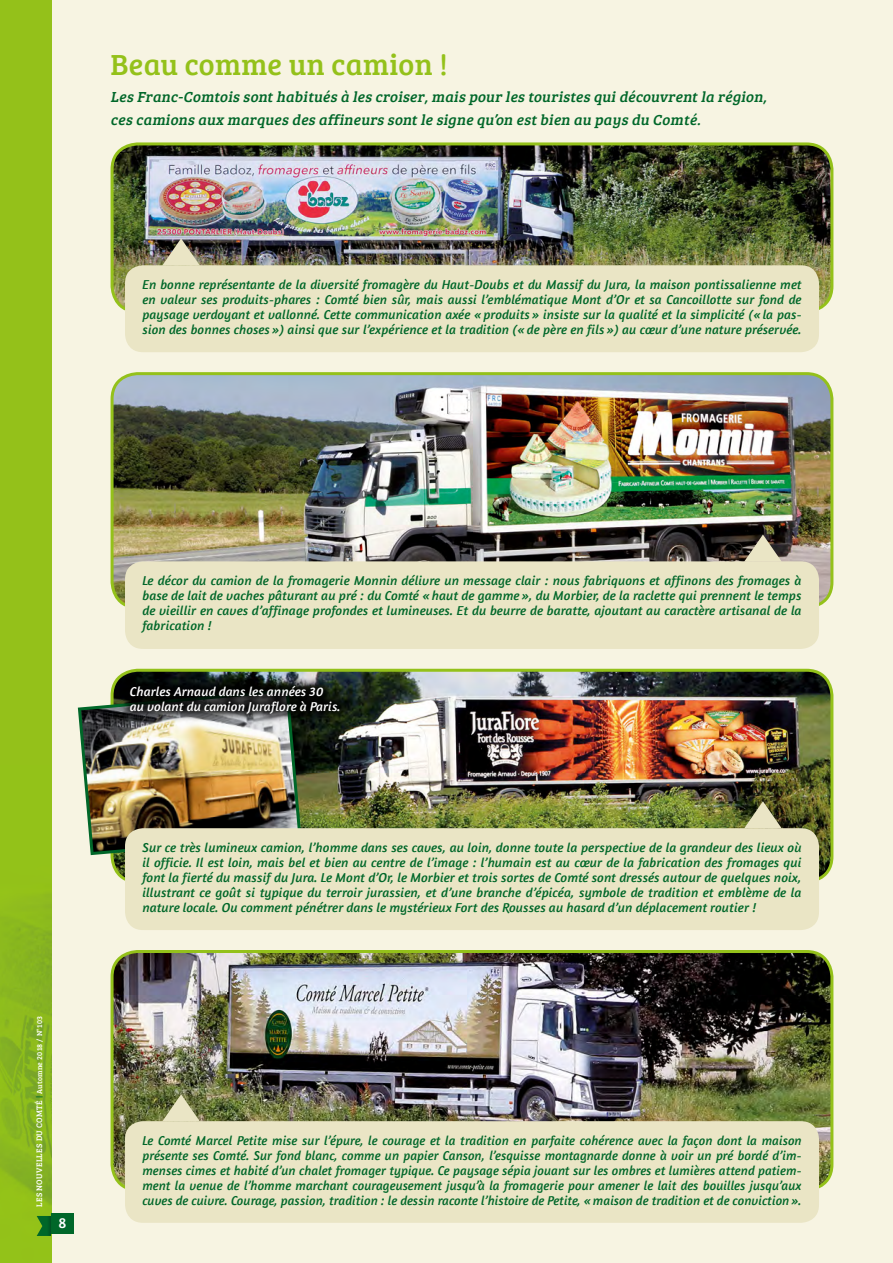
<style>
.page{position:relative;width:893px;height:1263px;background:#fff}
.page>*{position:absolute;margin:0;border:0;box-sizing:border-box;transform-origin:0 0}
.t1{font:30px "Bree Serif";letter-spacing:.01em;color:#94c11a}
.t2{font:italic 15px "Bree Serif";color:#006729}
.t3{font:14.85px "Bree Serif";color:#fff}
.t4{font:italic 13.2px/15px "Amaranth";letter-spacing:.01em;color:#006729;text-align:justify}
.t5{font:italic 13.2px "Amaranth";letter-spacing:.01em;color:#fff}
.t6{font:8.25px "Bree Serif";letter-spacing:.04em;color:#fff}
.s1{font-size:8.1px;color:#006729}
.s2{font-size:7.5px}
</style>
<div class="page">
<div style="left:43px;top:0;width:850px;height:1263px;background:#f7f4e2"></div>
<div style="left:0;top:0;width:51px;height:1263px;background:#94c11a"></div>
<img style="left:0;top:904px;width:51px;height:332px">
<div style="left:51px;top:1213px;width:23px;height:20px;background:#006729"></div>
<svg style="left:37px;top:1216px;width:14px;height:20px"></svg>
<img style="left:112px;top:145px;width:720px;height:166px">
<div style="left:111px;top:142px;width:722px;height:171px;border:3px solid #94c11a;border-radius:26px"></div>
<div style="left:125px;top:265px;width:694px;height:87px;background:#eae5c5;border-radius:18px"></div>
<svg style="left:162px;top:238px;width:38px;height:27px"></svg>
<img style="left:112px;top:374px;width:720px;height:233px">
<div style="left:111px;top:372px;width:722px;height:237px;border:3px solid #94c11a;border-radius:26px"></div>
<div style="left:125px;top:561px;width:694px;height:88px;background:#eae5c5;border-radius:18px"></div>
<svg style="left:744px;top:534px;width:38px;height:28px"></svg>
<img style="left:112px;top:670px;width:720px;height:211px">
<div style="left:111px;top:669px;width:722px;height:214px;border:3px solid #94c11a;border-radius:26px"></div>
<svg style="left:744px;top:801px;width:38px;height:27px"></svg>
<img style="left:112px;top:951px;width:720px;height:238px">
<div style="left:111px;top:950px;width:722px;height:241px;border:3px solid #94c11a;border-radius:26px"></div>
<div style="left:125px;top:1121px;width:694px;height:102px;background:#eae5c5;border-radius:18px"></div>
<svg style="left:162px;top:1094px;width:38px;height:27px"></svg>
<img style="left:77px;top:687px;width:226px;height:170px">
<div style="left:125px;top:828px;width:694px;height:102px;background:#eae5c5;border-radius:18px"></div>
<svg style="left:118px;top:674px;width:233px;height:51px;background:#292e2b"></svg>
<p class="t1" style="left:111px;top:43px;width:339px">Beau comme un camion !</p>
<p class="t2" style="left:111px;top:86px;width:661px">Les Franc-Comtois sonthabitués à les croiser,mais pour les touristes quidécouvrentla région,</p>
<p class="t2" style="left:111px;top:109px;width:595px">ces camions aux marques des affineurs sontle signe qu’on estbien au pays du Comté.</p>
<p class="t4" style="left:142px;top:277px;width:661px">En bonne représentante de la diversité fromagère du Haut-Doubs et du Massif du Jura, la maison pontissalienne met en valeur ses produits-phares : Comté bien sûr, mais aussi l’emblématique Mont d’Or et sa Cancoillotte sur fond de paysage verdoyant et vallonné. Cette communication axée « produits » insiste sur la qualité et la simplicité (« la pas&shy;sion des bonnes choses ») ainsi que sur l’expérience et la tradition («de père en fils ») au cœur d’une nature préservée.</p>
<p class="t6" style="left:33px;top:1207px;width:192px;rotate:-90deg">LES NOUVELLES DU COMTÉ <span class="s1">|</span> <span class="s2">Automne 2018 / N°103</span></p>
<p class="t3" style="left:58px;top:1212px;width:9px">8</p>
<p class="t4" style="left:142px;top:574px;width:661px">Le décor du camion de la fromagerie Monnin délivre un message clair : nous fabriquons et affinons des fromages à base de lait de vaches pâturant au pré : du Comté « haut de gamme », du Morbier, de la raclette qui prennent le temps de vieillir en caves d’affinage profondes et lumineuses. Et du beurre de baratte, ajoutant au caractère artisanal de la fabrication !</p>
<p class="t5" style="left:130px;top:684px;width:196px">Charles Arnaud dans les années 30</p>
<p class="t5" style="left:130px;top:699px;width:212px">au volant du camion Juraflore à Paris.</p>
<p class="t4" style="left:142px;top:840px;width:661px">Sur ce très lumineux camion, l’homme dans ses caves, au loin, donne toute la perspective de la grandeur des lieux où il officie. Il est loin, mais bel et bien au centre de l’image : l’humain est au cœur de la fabrication des fromages qui font la fierté du massif du Jura. Le Mont d’Or, le Morbier et trois sortes de Comté sont dressés autour de quelques noix, illustrant ce goût si typique du terroir jurassien, et d’une branche d’épicéa, symbole de tradition et emblème de la nature locale. Ou comment pénétrer dans le mystérieux Fort des Rousses au hasard d’un déplacement routier !</p>
<p class="t4" style="left:142px;top:1133px;width:661px">Le Comté Marcel Petite mise sur l’épure, le courage et la tradition en parfaite cohérence avec la façon dont la maison présente ses Comté. Sur fond blanc, comme un papier Canson, l’esquisse montagnarde donne à voir un pré bordé d’im&shy;menses cimes et habité d’un chalet fromager typique. Ce paysage sépia jouant sur les ombres et lumières attend patiem&shy;ment la venue de l’homme marchant courageusement jusqu’à la fromagerie pour amener le lait des bouilles jusqu’aux cuves de cuivre. Courage, passion, tradition : le dessin raconte l’histoire de Petite, « maison de tradition et de conviction ».</p>
</div>
